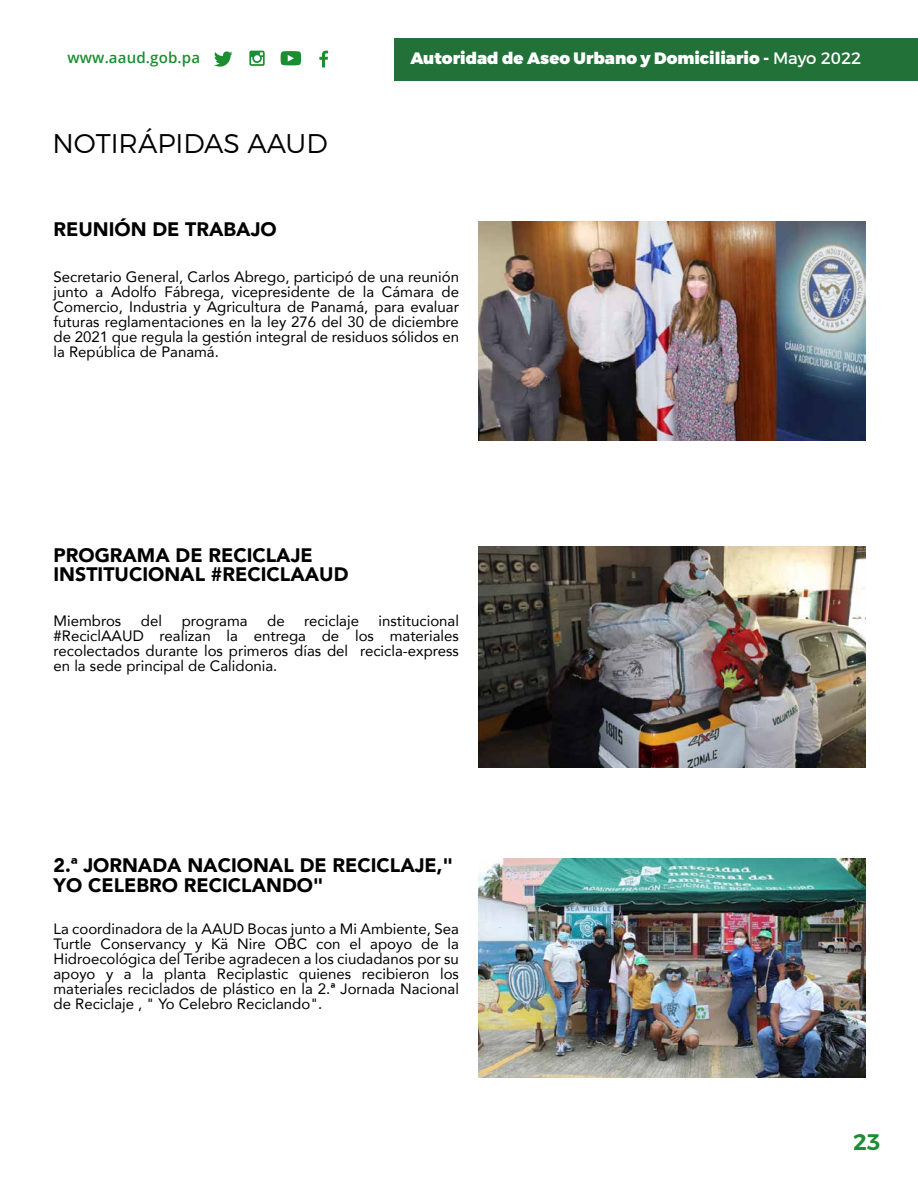
<style>
.page{position:relative;width:918px;height:1188px;background:#fff}
.page>*{position:absolute;margin:0;border:0;box-sizing:border-box;transform-origin:0 0}
.t1{font:300 27px "Montserrat";color:#020202}
.t2{font:600 22.5px "Montserrat";color:#1b8e31}
.t3{font:900 19.5px/19.5px "Avenir";color:#000}
.t4{font:900 16.5px "Montserrat";color:#fff}
.t5{font:15px/15px "Avenir";color:#000;text-align:justify}
.t6{font:600 15px "Open Sans";letter-spacing:.01em;color:#1b8e31}
.s1{font-weight:400}
</style>
<div class="page">
<div style="left:394px;top:38px;width:524px;height:43px;background:#227139"></div>
<svg style="left:214px;top:51px;width:19px;height:16px"></svg>
<svg style="left:249px;top:51px;width:16px;height:15px"></svg>
<svg style="left:319px;top:51px;width:9px;height:16px"></svg>
<svg style="left:281px;top:51px;width:20px;height:14px"></svg>
<img style="left:478px;top:221px;width:388px;height:219px">
<img style="left:478px;top:858px;width:388px;height:219px">
<img style="left:478px;top:547px;width:388px;height:220px">
<p class="t6" style="left:67px;top:47px;width:134px">www.aaud.gob.pa</p>
<p class="t4" style="left:410px;top:48px;width:452px">Autoridad de Aseo Urbano y Domiciliario - <span class="s1">Mayo 2022</span></p>
<h1 class="t1" style="left:52px;top:127px;width:277px">NOTIRÁPIDAS AAUD</h1>
<h3 class="t3" style="left:54px;top:219px;width:225px">REUNIÓN DE TRABAJO</h3>
<p class="t5" style="left:54px;top:268px;width:407px">Secretario General, Carlos Abrego, participó de una reunión junto a Adolfo Fábrega, vicepresidente de la Cámara de Comercio, Industria y Agricultura de Panamá, para evaluar futuras reglamentaciones en la ley 276 del 30 de diciembre de 2021 que regula la gestión integral de residuos sólidos en la República de Panamá.</p>
<h3 class="t3" style="left:54px;top:545px;width:296px">PROGRAMA DE RECICLAJE<br>INSTITUCIONAL #RECICLAAUD</h3>
<p class="t5" style="left:54px;top:613px;width:69px">Miembros</p>
<p class="t5" style="left:141px;top:613px;width:23px">del</p>
<p class="t5" style="left:182px;top:613px;width:67px">programa</p>
<p class="t5" style="left:267px;top:613px;width:19px">de</p>
<p class="t5" style="left:304px;top:613px;width:56px">reciclaje</p>
<p class="t5" style="left:54px;top:613px;width:407px;text-indent:325px">institucional #ReciclAAUD realizan la entrega de los materiales recolectados durante los primeros días del recicla-express en la sede principal de Calidonia.</p>
<h3 class="t3" style="left:54px;top:855px;width:401px">2.ª JORNADA NACIONAL DE RECICLAJE,"<br>YO CELEBRO RECICLANDO"</h3>
<p class="t5" style="left:54px;top:921px;width:407px">La coordinadora de la AAUD Bocas junto a Mi Ambiente, Sea Turtle Conservancy y Kä Nire OBC con el apoyo de la Hidroecológica del Teribe agradecen a los ciudadanos por su apoyo y a la planta Reciplastic quienes recibieron los materiales reciclados de plástico en la 2.ª Jornada Nacional de Reciclaje , " Yo Celebro Reciclando".</p>
<h2 class="t2" style="left:853px;top:1128px;width:29px">23</h2>
</div>
